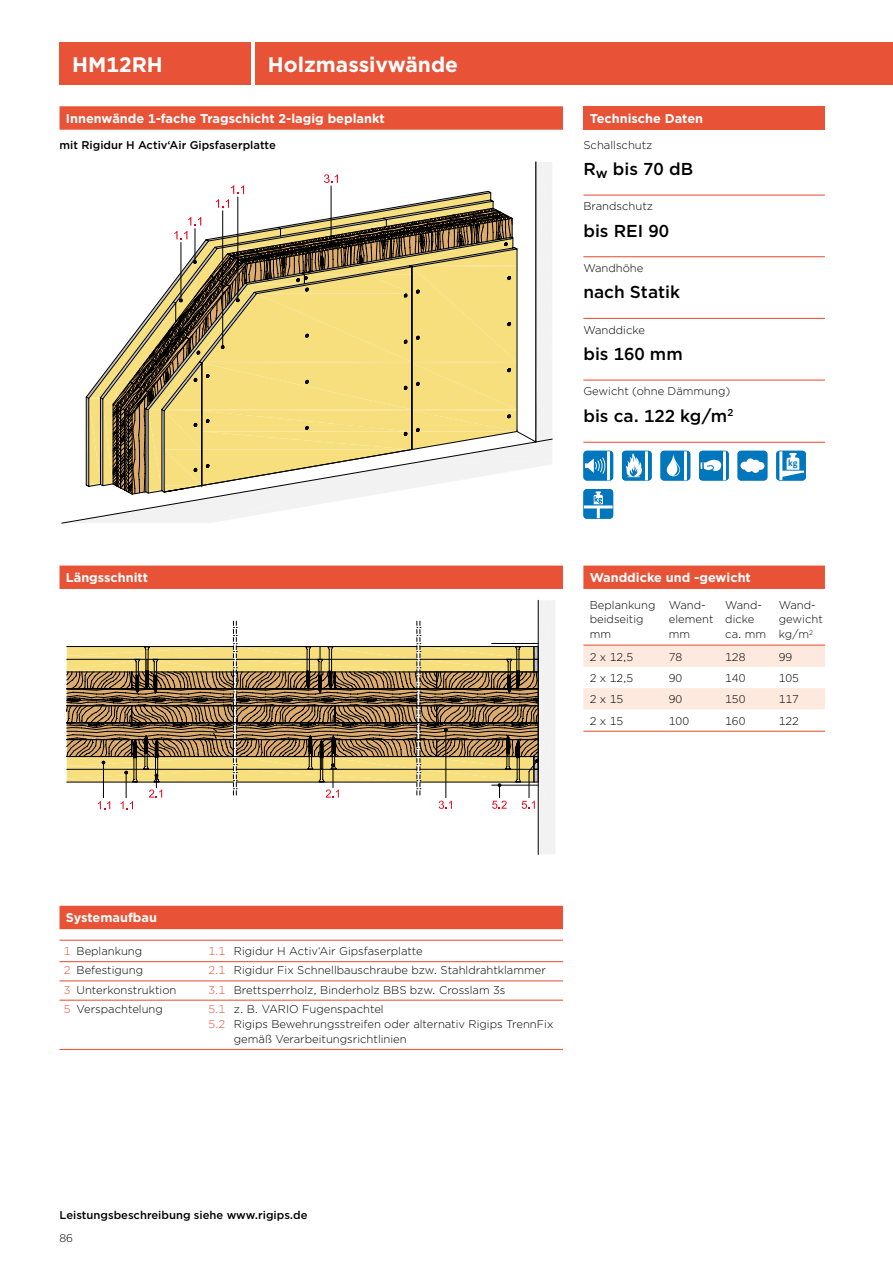
<style>
.page{position:relative;width:893px;height:1263px;background:#fff}
.page>*{position:absolute;margin:0;border:0;box-sizing:border-box;transform-origin:0 0}
.t1{font:700 21px "Gotham";color:#fff}
.t2{font:500 17.25px "Gotham";color:#000}
.t3{font:700 12.75px "Gotham";color:#fff}
.t4{font:300 11.25px "Gotham";color:#000}
.t5{font:500 11.25px "Gotham";color:#000}
.t6{font:700 9px "The Sans B W7";color:#0076bd}
.s1{color:#e85236}
</style>
<div class="page">
<div style="left:60px;top:43px;width:191px;height:42px;background:#e85236"></div>
<div style="left:255px;top:43px;width:638px;height:42px;background:#e85236"></div>
<div style="left:60px;top:906px;width:503px;height:23px;background:#e85236"></div>
<div style="left:583px;top:566px;width:242px;height:23px;background:#e85236"></div>
<div style="left:60px;top:566px;width:503px;height:23px;background:#e85236"></div>
<svg style="left:66px;top:600px;width:489px;height:254px"></svg>
<hr style="left:420px;top:756px;width:114px;height:1px;background:#000">
<hr style="left:420px;top:671px;width:114px;height:1px;background:#000">
<div style="left:60px;top:106px;width:503px;height:24px;background:#e85236"></div>
<svg style="left:62px;top:162px;width:490px;height:361px"></svg>
<hr style="left:60px;top:940px;width:503px;height:1px;background:#e85236">
<hr style="left:60px;top:961px;width:503px;height:1px;background:#e85236">
<hr style="left:60px;top:980px;width:503px;height:1px;background:#e85236">
<hr style="left:60px;top:1000px;width:503px;height:1px;background:#e85236">
<hr style="left:60px;top:1049px;width:503px;height:1px;background:#e85236">
<svg style="left:583px;top:646px;width:242px;height:63px"></svg>
<hr style="left:583px;top:731px;width:86px;height:1px;background:#e85236">
<hr style="left:669px;top:731px;width:56px;height:1px;background:#e85236">
<hr style="left:725px;top:731px;width:54px;height:1px;background:#e85236">
<hr style="left:779px;top:731px;width:46px;height:1px;background:#e85236">
<hr style="left:583px;top:644px;width:86px;height:2px;background:#e85236">
<hr style="left:669px;top:644px;width:56px;height:2px;background:#e85236">
<hr style="left:725px;top:644px;width:54px;height:2px;background:#e85236">
<hr style="left:779px;top:644px;width:46px;height:2px;background:#e85236">
<hr style="left:583px;top:195px;width:242px;height:1px;background:#e85236">
<hr style="left:583px;top:256px;width:242px;height:1px;background:#e85236">
<hr style="left:583px;top:318px;width:242px;height:1px;background:#e85236">
<hr style="left:583px;top:380px;width:242px;height:1px;background:#e85236">
<hr style="left:583px;top:442px;width:242px;height:1px;background:#e85236">
<div style="left:583px;top:106px;width:242px;height:24px;background:#e85236"></div>
<svg style="left:583px;top:451px;width:30px;height:29px"></svg>
<svg style="left:622px;top:451px;width:30px;height:29px"></svg>
<svg style="left:660px;top:451px;width:30px;height:29px"></svg>
<svg style="left:699px;top:451px;width:30px;height:29px"></svg>
<svg style="left:738px;top:451px;width:29px;height:29px"></svg>
<svg style="left:776px;top:451px;width:30px;height:29px"></svg>
<svg style="left:583px;top:489px;width:30px;height:30px"></svg>
<h1 class="t1" style="left:72px;top:51px;width:92px">HM12RH</h1>
<h1 class="t1" style="left:268px;top:51px;width:192px">Holzmassivwände</h1>
<p class="t3" style="left:66px;top:110px;width:320px">Innenwände 1-fache Tragschicht 2-lagig beplankt</p>
<p class="t5" style="left:60px;top:138px;width:218px">mit Rigidur H Activ‘Air Gipsfaserplatte</p>
<p class="t3" style="left:590px;top:110px;width:115px">Technische Daten</p>
<p class="t4" style="left:583px;top:138px;width:71px">Schallschutz</p>
<h2 class="t2" style="left:583px;top:157px;width:111px">R<sub>w</sub> bis 70 dB</h2>
<p class="t4" style="left:583px;top:199px;width:71px">Brandschutz</p>
<h2 class="t2" style="left:583px;top:219px;width:87px">bis REI 90</h2>
<p class="t4" style="left:583px;top:261px;width:61px">Wandhöhe</p>
<h2 class="t2" style="left:583px;top:281px;width:98px">nach Statik</h2>
<p class="t4" style="left:583px;top:323px;width:63px">Wanddicke</p>
<h2 class="t2" style="left:583px;top:342px;width:101px">bis 160 mm</h2>
<p class="t4" style="left:583px;top:384px;width:148px">Gewicht (ohne Dämmung)</p>
<h2 class="t2" style="left:583px;top:404px;width:151px">bis ca. 122 kg/m<sup>2</sup></h2>
<p class="t6" style="left:788px;top:457px;width:11px">kg</p>
<p class="t3" style="left:66px;top:569px;width:84px">Längsschnitt</p>
<p class="t3" style="left:590px;top:569px;width:163px">Wanddicke und -gewicht</p>
<p class="t4" style="left:590px;top:597px;width:118px">Beplankung Wand-</p>
<p class="t4" style="left:725px;top:597px;width:38px">Wand-</p>
<p class="t4" style="left:779px;top:597px;width:38px">Wand-</p>
<p class="t4" style="left:590px;top:612px;width:55px">beidseitig</p>
<p class="t4" style="left:669px;top:612px;width:87px">element dicke</p>
<p class="t4" style="left:779px;top:612px;width:46px">gewicht</p>
<p class="t4" style="left:590px;top:627px;width:23px">mm</p>
<p class="t4" style="left:669px;top:627px;width:23px">mm</p>
<p class="t4" style="left:725px;top:627px;width:89px">ca. mm kg/m<sup>2</sup></p>
<p class="t4" style="left:590px;top:650px;width:45px">2 x 12,5</p>
<p class="t4" style="left:669px;top:650px;width:15px">78</p>
<p class="t4" style="left:725px;top:650px;width:22px">128</p>
<p class="t4" style="left:779px;top:650px;width:15px">99</p>
<p class="t4" style="left:590px;top:671px;width:45px">2 x 12,5</p>
<p class="t4" style="left:669px;top:671px;width:15px">90</p>
<p class="t4" style="left:725px;top:671px;width:22px">140</p>
<p class="t4" style="left:779px;top:671px;width:22px">105</p>
<p class="t4" style="left:590px;top:692px;width:35px">2 x 15</p>
<p class="t4" style="left:669px;top:692px;width:15px">90</p>
<p class="t4" style="left:725px;top:692px;width:22px">150</p>
<p class="t4" style="left:779px;top:692px;width:22px">117</p>
<p class="t4" style="left:590px;top:713px;width:35px">2 x 15</p>
<p class="t4" style="left:669px;top:713px;width:22px">100</p>
<p class="t4" style="left:725px;top:713px;width:22px">160</p>
<p class="t4" style="left:779px;top:713px;width:22px">122</p>
<p class="t3" style="left:66px;top:909px;width:93px">Systemaufbau</p>
<p class="t4" style="left:64px;top:944px;width:80px"><span class="s1">1</span> Beplankung</p>
<p class="t4" style="left:208px;top:944px;width:216px"><span class="s1">1.1</span> Rigidur H Activ‘Air Gipsfaserplatte</p>
<p class="t4" style="left:64px;top:963px;width:81px"><span class="s1">2</span> Befestigung</p>
<p class="t4" style="left:208px;top:963px;width:339px"><span class="s1">2.1</span> Rigidur Fix Schnellbauschraube bzw. Stahldrahtklammer</p>
<p class="t4" style="left:64px;top:982px;width:114px"><span class="s1">3</span> Unterkonstruktion</p>
<p class="t4" style="left:208px;top:982px;width:299px"><span class="s1">3.1</span> Brettsperrholz, Binderholz BBS bzw. Crosslam 3s</p>
<p class="t4" style="left:64px;top:1002px;width:101px"><span class="s1">5</span> Verspachtelung</p>
<p class="t4" style="left:208px;top:1002px;width:177px"><span class="s1">5.1</span> z. B. VARIO Fugenspachtel</p>
<p class="t4" style="left:208px;top:1017px;width:347px"><span class="s1">5.2</span> Rigips Bewehrungsstreifen oder alternativ Rigips TrennFix</p>
<p class="t4" style="left:234px;top:1032px;width:174px">gemäß Verarbeitungsrichtlinien</p>
<p class="t5" style="left:60px;top:1208px;width:250px">Leistungsbeschreibung siehe www.rigips.de</p>
<p class="t4" style="left:60px;top:1231px;width:15px">86</p>
</div>
